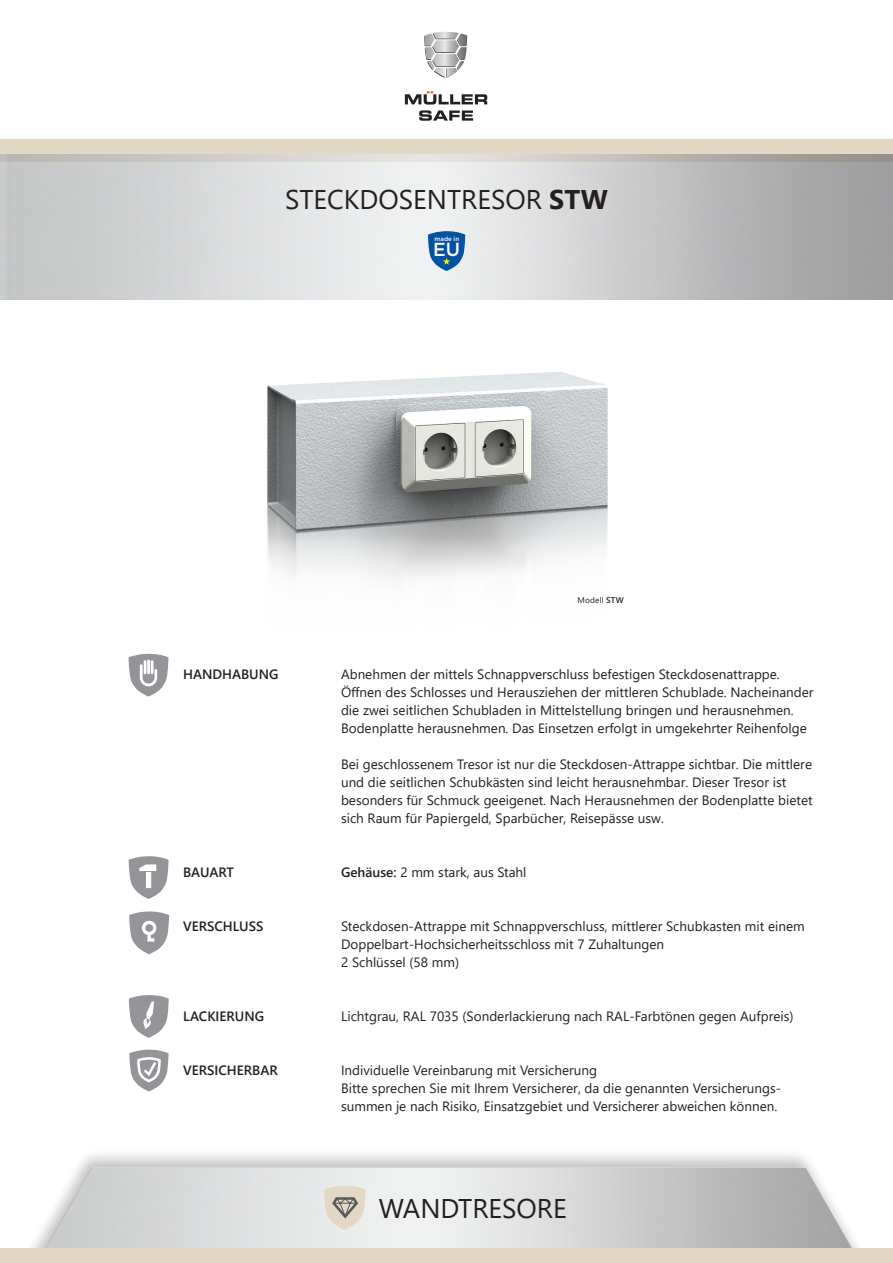
<style>
.page{position:relative;width:893px;height:1263px;background:#fff}
.page>*{position:absolute;margin:0;border:0;box-sizing:border-box;transform-origin:0 0}
.t1{font:27px "Segoe UI";color:#231f20}
.t2{font:500 18.9px "Gotham";color:#fff}
.t3{font:13.5px/18px "Segoe UI";color:#231f20}
.t4{font:600 13.5px "Segoe UI";color:#231f20}
.t5{font:8.25px "Segoe UI";letter-spacing:.025em;color:#231f20}
.t6{font:500 6.15px "Gotham";color:#fff}
.s1{font-weight:700}
.s2{font-weight:600}
</style>
<div class="page">
<div style="left:13px;top:1148px;width:864px;height:115px;background:#231f20;opacity:.41"></div>
<img style="left:13px;top:1167px;width:864px;height:81px">
<div style="left:0;top:140px;width:893px;height:22px;background:#e3d8c3"></div>
<img style="left:267px;top:372px;width:341px;height:208px">
<img style="left:0;top:155px;width:893px;height:144px">
<svg style="left:405px;top:91px;width:82px;height:30px"></svg>
<svg style="left:424px;top:32px;width:43px;height:46px"></svg>
<svg style="left:428px;top:230px;width:37px;height:42px;background:#407bb5"></svg>
<svg style="left:129px;top:654px;width:39px;height:42px"></svg>
<svg style="left:129px;top:856px;width:40px;height:43px"></svg>
<svg style="left:129px;top:995px;width:40px;height:43px"></svg>
<svg style="left:129px;top:911px;width:40px;height:43px"></svg>
<svg style="left:129px;top:1049px;width:40px;height:43px"></svg>
<div style="left:0;top:1248px;width:893px;height:15px;background:#e3d8c3"></div>
<svg style="left:324px;top:1185px;width:42px;height:46px;background:#d4cec1"></svg>
<p class="t1" style="left:285px;top:174px;width:324px">STECKDOSENTRESOR <span class="s1">STW</span></p>
<p class="t6" style="left:435px;top:235px;width:26px">made in</p>
<p class="t2" style="left:433px;top:238px;width:28px">EU</p>
<p class="t5" style="left:577px;top:592px;width:48px">Modell <span class="s2">STW</span></p>
<p class="t4" style="left:183px;top:661px;width:97px">HANDHABUNG</p>
<p class="t3" style="left:341px;top:663px;width:440px">Abnehmen der mittels Schnappverschluss befestigen Steckdosenattrappe.</p>
<p class="t3" style="left:341px;top:681px;width:474px">Öffnen des Schlosses und Herausziehen der mittleren Schublade. Nacheinander die zwei seitlichen Schubladen in Mittelstellung bringen und herausnehmen.<br>Bodenplatte herausnehmen. Das Einsetzen erfolgt in umgekehrter Reihenfolge</p>
<p class="t3" style="left:341px;top:753px;width:473px">Bei geschlossenem Tresor ist nur die Steckdosen-Attrappe sichtbar. Die mittlere und die seitlichen Schubkästen sind leicht herausnehmbar. Dieser Tresor ist besonders für Schmuck geeigenet. Nach Herausnehmen der Bodenplatte bietet sich Raum für Papiergeld, Sparbücher, Reisepässe usw.</p>
<p class="t4" style="left:183px;top:859px;width:52px">BAUART</p>
<p class="t3" style="left:341px;top:861px;width:187px"><span class="s2">Gehäuse:</span> 2 mm stark, aus Stahl</p>
<p class="t4" style="left:183px;top:913px;width:82px">VERSCHLUSS</p>
<p class="t3" style="left:341px;top:915px;width:465px">Steckdosen-Attrappe mit Schnappverschluss, mittlerer Schubkasten mit einem<br>Doppelbart-Hochsicherheitsschloss mit 7 Zuhaltungen</p>
<p class="t3" style="left:341px;top:951px;width:120px">2 Schlüssel (58 mm)</p>
<p class="t4" style="left:183px;top:1003px;width:83px">LACKIERUNG</p>
<p class="t3" style="left:341px;top:1005px;width:454px">Lichtgrau, RAL 7035 (Sonderlackierung nach RAL-Farbtönen gegen Aufpreis)</p>
<p class="t4" style="left:183px;top:1057px;width:96px">VERSICHERBAR</p>
<p class="t3" style="left:341px;top:1059px;width:258px">Individuelle Vereinbarung mit Versicherung</p>
<p class="t3" style="left:341px;top:1077px;width:442px">Bitte sprechen Sie mit Ihrem Versicherer, da die genannten Versicherungs&shy;summen je nach Risiko, Einsatzgebiet und Versicherer abweichen können.</p>
<p class="t1" style="left:379px;top:1182px;width:189px">WANDTRESORE</p>
</div>
